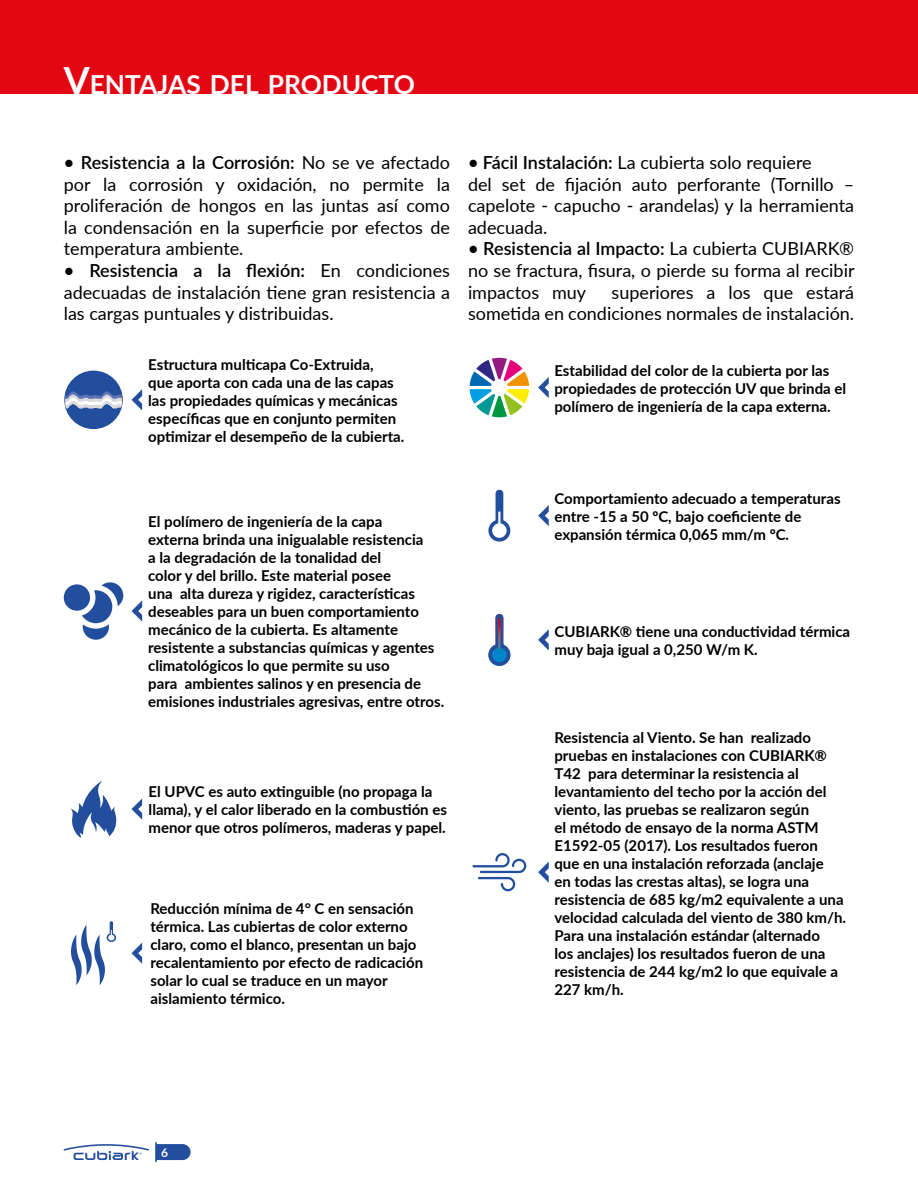
<style>
.page{position:relative;width:918px;height:1188px;background:#fff}
.page>*{position:absolute;margin:0;border:0;box-sizing:border-box;transform-origin:0 0}
.t1{font:700 26.25px "Lato";color:#fff}
.t2{font:18px/21.6px "Lato";color:#000;text-align:justify}
.t3{font:700 15px/18px "Lato";color:#000}
.t4{font:700 12px "Lato";color:#fff}
.s1{font-size:37.5px}
.s2{font-weight:600}
</style>
<div class="page">
<svg style="left:64px;top:1144px;width:85px;height:16px"></svg>
<svg style="left:155px;top:1143px;width:36px;height:19px"></svg>
<div style="left:64px;top:371px;width:59px;height:58px;background:#234e9e;border-radius:50%"></div>
<svg style="left:65px;top:391px;width:57px;height:17px"></svg>
<svg style="left:132px;top:389px;width:10px;height:21px"></svg>
<svg style="left:64px;top:582px;width:59px;height:58px"></svg>
<svg style="left:132px;top:600px;width:10px;height:22px"></svg>
<svg style="left:538px;top:377px;width:11px;height:21px"></svg>
<svg style="left:470px;top:358px;width:59px;height:59px"></svg>
<svg style="left:538px;top:505px;width:11px;height:21px"></svg>
<svg style="left:488px;top:489px;width:22px;height:53px"></svg>
<svg style="left:132px;top:798px;width:10px;height:22px"></svg>
<svg style="left:71px;top:780px;width:46px;height:58px"></svg>
<svg style="left:132px;top:943px;width:10px;height:21px"></svg>
<svg style="left:71px;top:921px;width:45px;height:64px"></svg>
<svg style="left:538px;top:629px;width:11px;height:22px"></svg>
<svg style="left:488px;top:614px;width:22px;height:52px"></svg>
<svg style="left:538px;top:862px;width:11px;height:21px"></svg>
<svg style="left:472px;top:853px;width:54px;height:38px"></svg>
<div style="left:0;top:0;width:918px;height:94px;background:#e30613"></div>
<h1 class="t1" style="left:64px;top:65px;width:353px"><span class="s1">V</span>ENTAJAS DEL PRODUCTO</h1>
<p class="t2" style="left:64px;top:151px;width:388px"><span class="s2">• Resistencia a la Corrosión:</span> No se ve afectado por la corrosión y oxidación, no permite la proliferación de hongos en las juntas así como la condensación en la superficie por efectos de temperatura ambiente.</p>
<p class="t2" style="left:64px;top:259px;width:388px"><span class="s2">• Resistencia a la flexión:</span> En condiciones adecuadas de instalación tiene gran resistencia a las cargas puntuales y distribuidas.</p>
<p class="t3" style="left:148px;top:355px;width:258px">Estructura multicapa Co-Extruida,<br>que aporta con cada una de las capas las propiedades químicas y mecánicas específicas que en conjunto permiten optimizar el desempeño de la cubierta.</p>
<p class="t3" style="left:148px;top:512px;width:298px">El polímero de ingeniería de la capa<br>externa brinda una inigualable resistencia<br>a la degradación de la tonalidad del<br>color y del brillo. Este material posee<br>una alta dureza y rigidez, características deseables para un buen comportamiento mecánico de la cubierta. Es altamente resistente a substancias químicas y agentes climatológicos lo que permite su uso<br>para ambientes salinos y en presencia de emisiones industriales agresivas, entre otros.</p>
<p class="t3" style="left:149px;top:782px;width:300px">El UPVC es auto extinguible (no propaga la llama), y el calor liberado en la combustión es menor que otros polímeros, maderas y papel.</p>
<p class="t3" style="left:150px;top:899px;width:274px">Reducción mínima de 4° C en sensación térmica. Las cubiertas de color externo claro, como el blanco, presentan un bajo recalentamiento por efecto de radicación solar lo cual se traduce en un mayor aislamiento térmico.</p>
<p class="t2" style="left:468px;top:151px;width:388px;text-align:left"><span class="s2">• Fácil Instalación:</span> La cubierta solo requiere<br>del set de fijación auto perforante (Tornillo – capelote - capucho - arandelas) y la herramienta adecuada.</p>
<p class="t2" style="left:468px;top:237px;width:388px"><span class="s2">• Resistencia al Impacto:</span> La cubierta CUBIARK® no se fractura, fisura, o pierde su forma al recibir impactos muy</p>
<p class="t2" style="left:468px;top:280px;width:388px;text-align:right">superiores a los que estará<br>sometida en condiciones normales de instalación.</p>
<p class="t3" style="left:554px;top:360px;width:293px">Estabilidad del color de la cubierta por las propiedades de protección UV que brinda el polímero de ingeniería de la capa externa.</p>
<p class="t3" style="left:554px;top:489px;width:288px">Comportamiento adecuado a temperaturas entre -15 a 50 ºC, bajo coeficiente de expansión térmica 0,065 mm/m ºC.</p>
<p class="t3" style="left:554px;top:622px;width:297px">CUBIARK® tiene una conductividad térmica muy baja igual a 0,250 W/m K.</p>
<p class="t3" style="left:554px;top:728px;width:293px">Resistencia al Viento. Se han realizado pruebas en instalaciones con CUBIARK® T42 para determinar la resistencia al levantamiento del techo por la acción del viento, las pruebas se realizaron según<br>el método de ensayo de la norma ASTM E1592-05 (2017). Los resultados fueron que en una instalación reforzada (anclaje<br>en todas las crestas altas), se logra una resistencia de 685 kg/m2 equivalente a una velocidad calculada del viento de 380 km/h.<br>Para una instalación estándar (alternado<br>los anclajes) los resultados fueron de una resistencia de 244 kg/m2 lo que equivale a 227 km/h.</p>
<p class="t4" style="left:161px;top:1144px;width:8px">6</p>
</div>
